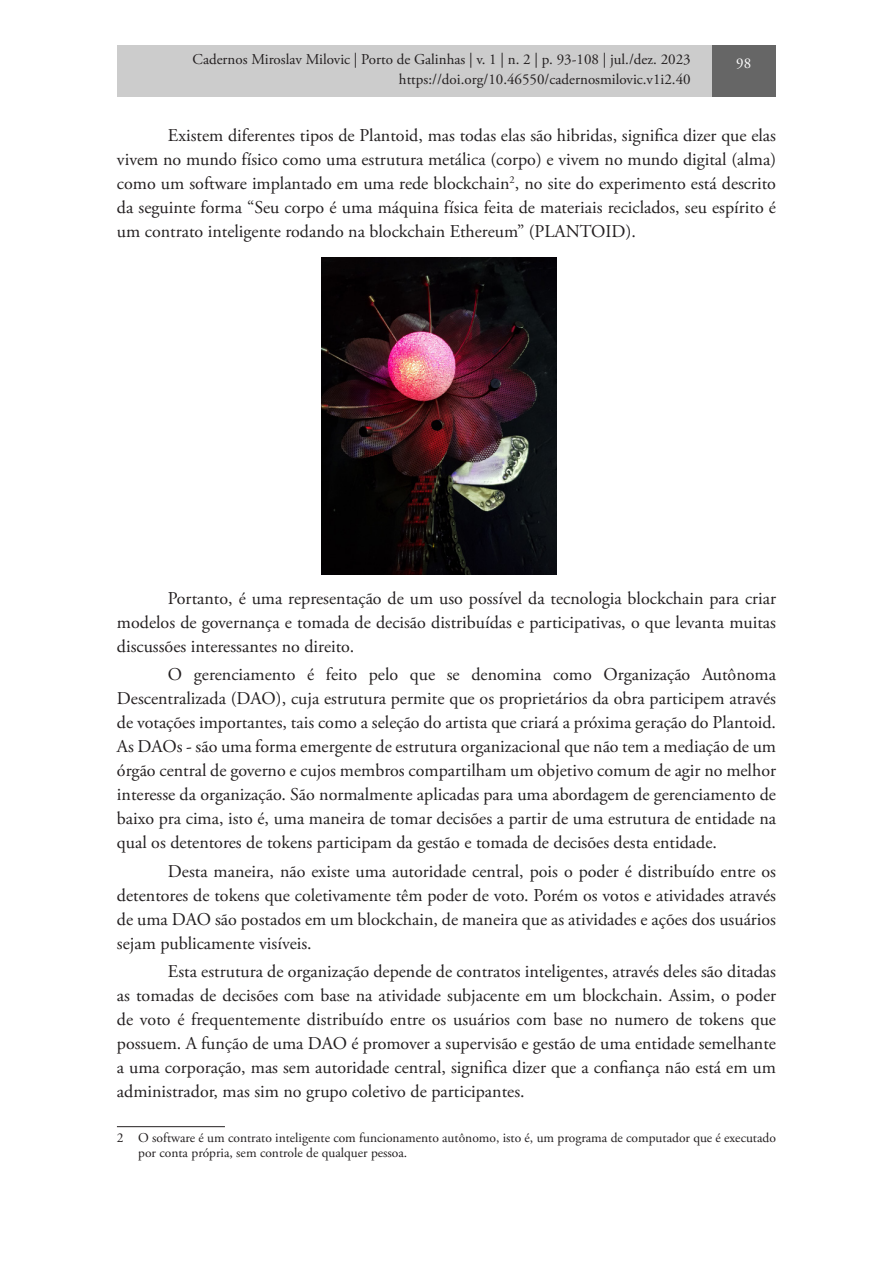
<style>
.page{position:relative;width:893px;height:1263px;background:#fff}
.page>*{position:absolute;margin:0;border:0;box-sizing:border-box;transform-origin:0 0}
.TEXTO_NORMAL{font:18px/24px "Adobe Garamond Pro";color:#231f20;text-align:justify}
.t1{font:15px "Adobe Garamond Pro";color:#231f20}
.t2{font:15px "Adobe Garamond Pro";color:#fff}
.Rodapé_-_cópia{font:13.5px/15px "Adobe Garamond Pro";color:#231f20}
</style>
<div class="page">
<div style="left:263px;top:45px;width:513px;height:52px;background:#666"></div>
<div style="left:117px;top:45px;width:594px;height:52px;background:#ccc"></div>
<hr style="left:117px;top:1126px;width:108px;height:1px;background:#231f20">
<img style="left:321px;top:257px;width:235px;height:318px">
<p class="t1" style="left:193px;top:50px;width:500px">Cadernos Miroslav Milovic | Porto de Galinhas | v. 1 | n. 2 | p. 93-108 | jul./dez. 2023</p>
<p class="t2" style="left:736px;top:54px;width:16px">98</p>
<p class="t1" style="left:399px;top:70px;width:293px">https://doi.org/10.46550/cadernosmilovic.v1i2.40</p>
<p class="TEXTO_NORMAL" style="left:117px;top:124px;width:661px;text-indent:51px">Existem diferentes tipos de Plantoid, mas todas elas são hibridas, significa dizer que elas vivem no mundo físico como uma estrutura metálica (corpo) e vivem no mundo digital (alma) como um software implantado em uma rede blockchain<sup>2</sup>, no site do experimento está descrito da seguinte forma “Seu corpo é uma máquina física feita de materiais reciclados, seu espírito é um contrato inteligente rodando na blockchain Ethereum” (PLANTOID).</p>
<p class="TEXTO_NORMAL" style="left:117px;top:587px;width:661px;text-indent:51px">Portanto, é uma representação de um uso possível da tecnologia blockchain para criar modelos de governança e tomada de decisão distribuídas e participativas, o que levanta muitas discussões interessantes no direito.</p>
<p class="TEXTO_NORMAL" style="left:117px;top:663px;width:661px;text-indent:51px">O gerenciamento é feito pelo que se denomina como Organização Autônoma Descentralizada (DAO), cuja estrutura permite que os proprietários da obra participem através de votações importantes, tais como a seleção do artista que criará a próxima geração do Plantoid.<br>As DAOs - são uma forma emergente de estrutura organizacional que não tem a mediação de um órgão central de governo e cujos membros compartilham um objetivo comum de agir no melhor interesse da organização. São normalmente aplicadas para uma abordagem de gerenciamento de baixo pra cima, isto é, uma maneira de tomar decisões a partir de uma estrutura de entidade na qual os detentores de tokens participam da gestão e tomada de decisões desta entidade.</p>
<p class="TEXTO_NORMAL" style="left:117px;top:859px;width:661px;text-indent:51px">Desta maneira, não existe uma autoridade central, pois o poder é distribuído entre os detentores de tokens que coletivamente têm poder de voto. Porém os votos e atividades através de uma DAO são postados em um blockchain, de maneira que as atividades e ações dos usuários sejam publicamente visíveis.</p>
<p class="TEXTO_NORMAL" style="left:117px;top:960px;width:661px;text-indent:51px">Esta estrutura de organização depende de contratos inteligentes, através deles são ditadas as tomadas de decisões com base na atividade subjacente em um blockchain. Assim, o poder de voto é frequentemente distribuído entre os usuários com base no numero de tokens que possuem. A função de uma DAO é promover a supervisão e gestão de uma entidade semelhante a uma corporação, mas sem autoridade central, significa dizer que a confiança não está em um administrador, mas sim no grupo coletivo de participantes.</p>
<p class="Rodapé_-_cópia" style="left:138px;top:1130px;width:639px;text-indent:-21px">2 O software é um contrato inteligente com funcionamento autônomo, isto é, um programa de computador que é executado por conta própria, sem controle de qualquer pessoa.</p>
</div>
